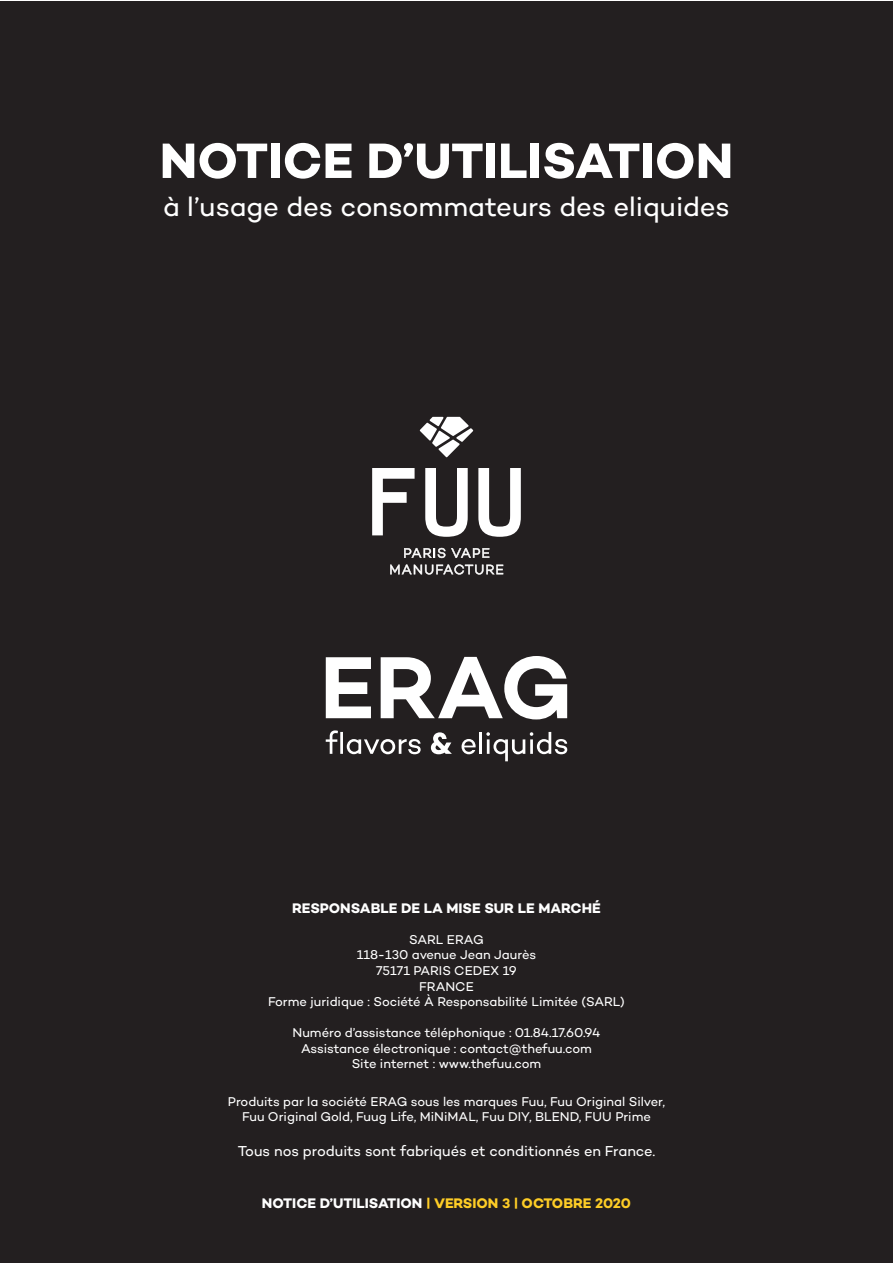
<style>
.page{position:relative;width:893px;height:1263px;background:#fff}
.page>*{position:absolute;margin:0;border:0;box-sizing:border-box;transform-origin:0 0}
.t1{font:700 50.55px "Campton";color:#fff}
.t2{font:27.45px "Campton";letter-spacing:-.005em;color:#fff}
.t3{font:14.7px "Campton";letter-spacing:-.005em;color:#fff}
.t4{font:700 14.1px "Campton";letter-spacing:-.005em;color:#fecd26}
.t5{font:700 14.1px "Campton";color:#fff}
.t6{font:13.05px/15.6px "Campton";letter-spacing:-.005em;color:#fff;text-align:center}
.s1{color:#fff}
</style>
<div class="page">
<div style="left:0;top:2px;width:893px;height:1261px;background:#231f20"></div>
<svg style="left:372px;top:468px;width:43px;height:67px"></svg>
<svg style="left:425px;top:468px;width:43px;height:69px"></svg>
<svg style="left:478px;top:468px;width:43px;height:69px"></svg>
<svg style="left:390px;top:564px;width:113px;height:11px"></svg>
<svg style="left:404px;top:548px;width:85px;height:10px"></svg>
<svg style="left:420px;top:417px;width:53px;height:40px"></svg>
<svg style="left:326px;top:730px;width:95px;height:24px"></svg>
<svg style="left:431px;top:732px;width:21px;height:22px"></svg>
<svg style="left:462px;top:739px;width:14px;height:15px"></svg>
<hr style="left:479px;top:732px;width:3px;height:22px;background:#fff">
<svg style="left:486px;top:732px;width:81px;height:29px"></svg>
<svg style="left:326px;top:657px;width:45px;height:61px"></svg>
<svg style="left:381px;top:656px;width:186px;height:63px"></svg>
<h1 class="t1" style="left:160px;top:128px;width:575px">NOTICE D’UTILISATION</h1>
<h2 class="t2" style="left:163px;top:189px;width:568px">à l’usage des consommateurs des eliquides</h2>
<p class="t5" style="left:292px;top:899px;width:310px">RESPONSABLE DE LA MISE SUR LE MARCHÉ</p>
<p class="t6" style="left:268px;top:931px;width:358px">SARL ERAG<br>118-130 avenue Jean Jaurès<br>75171 PARIS CEDEX 19<br>FRANCE<br>Forme juridique : Société À Responsabilité Limitée (SARL)</p>
<p class="t6" style="left:292px;top:1025px;width:310px">Numéro d’assistance téléphonique : 01.84.17.60.94<br>Assistance électronique : contact@thefuu.com<br>Site internet : www.thefuu.com</p>
<p class="t6" style="left:228px;top:1093px;width:438px">Produits par la société ERAG sous les marques Fuu, Fuu Original Silver,<br>Fuu Original Gold, Fuug Life, MiNiMAL, Fuu DIY, BLEND, FUU Prime</p>
<p class="t3" style="left:238px;top:1141px;width:419px">Tous nos produits sont fabriqués et conditionnés en France.</p>
<p class="t4" style="left:262px;top:1194px;width:370px"><span class="s1">NOTICE D’UTILISATION</span> | VERSION 3 | OCTOBRE 2020</p>
</div>
